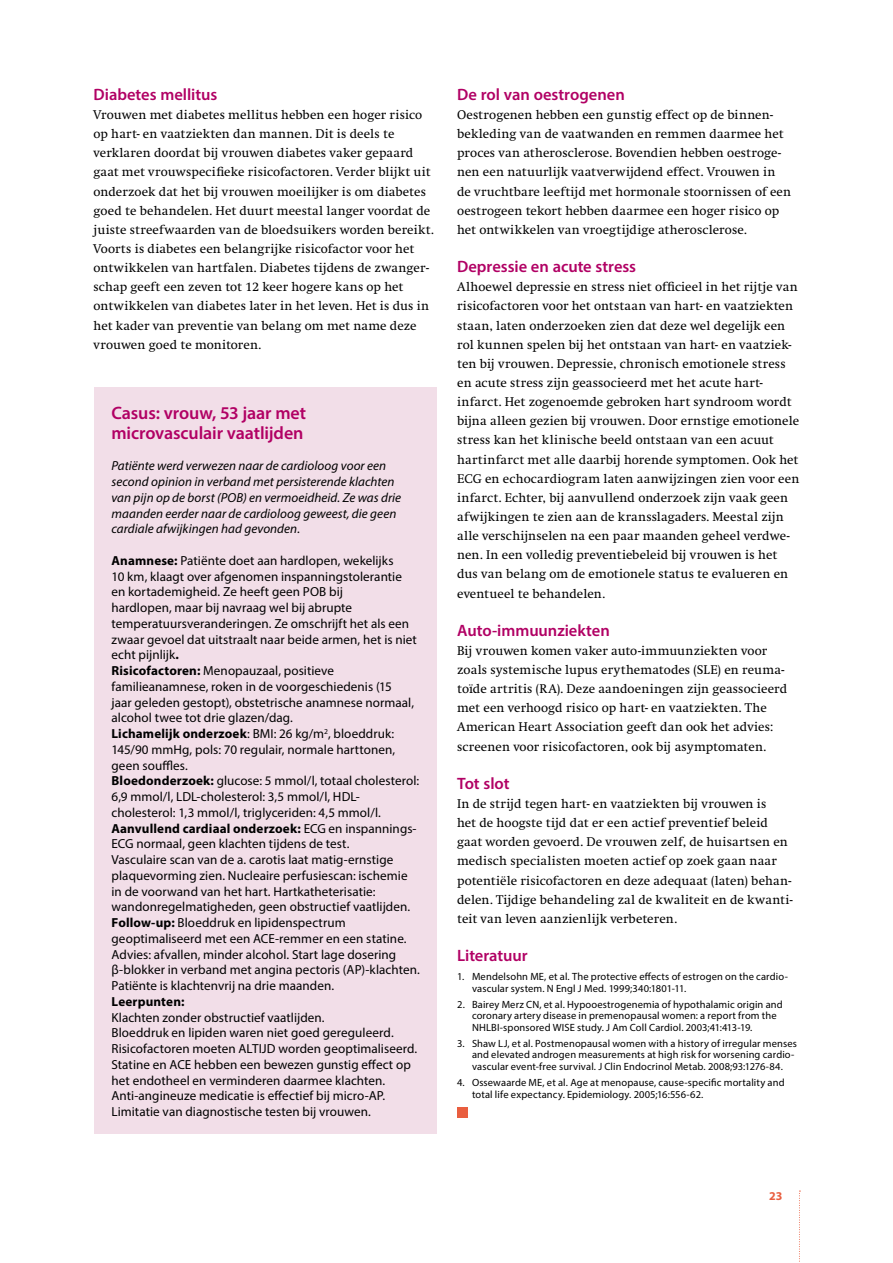
<style>
.page{position:relative;width:893px;height:1263px;background:#fff}
.page>*{position:absolute;margin:0;border:0;box-sizing:border-box;transform-origin:0 0}
.t1{font:600 18px/19.5px "Myriad Pro";letter-spacing:-.005em;color:#b10064}
.t2{font:600 16.5px "Myriad Pro";letter-spacing:-.005em;color:#b10064}
.t3{font:13.2px/19.2px "Swift";letter-spacing:.01em;color:#000}
.t4{font:13.2px/15.8px "Myriad Pro";letter-spacing:.005em;color:#000}
.t5{font:italic 13.2px/15.8px "Myriad Pro";letter-spacing:.005em;color:#000}
.t6{font:700 13.2px "Myriad Pro";letter-spacing:.01em;color:#000}
.t7{font:700 12px "Myriad Pro";color:#e95e3f}
.t8{font:10.5px/11.6px "Myriad Pro";letter-spacing:.015em;color:#000}
.s1{font-weight:700}
</style>
<div class="page">
<svg style="left:799px;top:1191px;width:1px;height:71px"></svg>
<div style="left:457px;top:1107px;width:11px;height:10px;background:#e95e3f"></div>
<div style="left:94px;top:388px;width:343px;height:746px;background:#f2dee8"></div>
<p class="t2" style="left:94px;top:84px;width:125px">Diabetes mellitus</p>
<p class="t3" style="left:94px;top:105px;width:342px">Vrouwen met diabetes mellitus hebben een hoger risico op hart- en vaatziekten dan mannen. Dit is deels te verklaren doordat bij vrouwen diabetes vaker gepaard gaat met vrouwspecifieke risicofactoren. Verder blijkt uit onderzoek dat het bij vrouwen moeilijker is om diabetes goed te behandelen. Het duurt meestal langer voordat de juiste streefwaarden van de bloedsuikers worden bereikt.<br>Voorts is diabetes een belangrijke risicofactor voor het ontwikkelen van hartfalen. Diabetes tijdens de zwanger&shy;schap geeft een zeven tot 12 keer hogere kans op het ontwikkelen van diabetes later in het leven. Het is dus in het kader van preventie van belang om met name deze vrouwen goed te monitoren.</p>
<h1 class="t1" style="left:112px;top:403px;width:196px">Casus: vrouw, 53 jaar met microvasculair vaatlijden</h1>
<p class="t5" style="left:112px;top:458px;width:291px">Patiënte werd verwezen naar de cardioloog voor een second opinion in verband met persisterende klachten van pijn op de borst (POB) en vermoeidheid. Ze was drie maanden eerder naar de cardioloog geweest, die geen cardiale afwijkingen had gevonden.</p>
<p class="t4" style="left:112px;top:552px;width:309px"><span class="s1">Anamnese:</span> Patiënte doet aan hardlopen, wekelijks<br>10 km, klaagt over afgenomen inspanningstolerantie en kortademigheid. Ze heeft geen POB bij<br>hardlopen, maar bij navraag wel bij abrupte temperatuursveranderingen. Ze omschrijft het als een zwaar gevoel dat uitstraalt naar beide armen, het is niet echt pijnlijk<span class="s1">.<br>Risicofactoren:</span> Menopauzaal, positieve familieanamnese, roken in de voorgeschiedenis (15<br>jaar geleden gestopt), obstetrische anamnese normaal, alcohol twee tot drie glazen/dag.<br><span class="s1">Lichamelijk onderzoek</span>: BMI: 26 kg/m<sup>2</sup>, bloeddruk:<br>145/90 mmHg, pols: 70 regulair, normale harttonen, geen souffles.<br><span class="s1">Bloedonderzoek:</span> glucose: 5 mmol/l, totaal cholesterol:<br>6,9 mmol/l, LDL-cholesterol: 3,5 mmol/l, HDL&shy;cholesterol: 1,3 mmol/l, triglyceriden: 4,5 mmol/l.<br><span class="s1">Aanvullend cardiaal onderzoek:</span> ECG</p>
<p class="t4" style="left:329px;top:820px;width:89px">en inspannings-</p>
<p class="t4" style="left:112px;top:836px;width:310px;text-indent:25px">normaal, geen klachten tijdens de test.<br>Vasculaire scan van de a. carotis laat matig-ernstige plaquevorming zien. Nucleaire perfusiescan: ischemie in de voorwand van het hart. Hartkatheterisatie: wandonregelmatigheden, geen obstructief vaatlijden.<br><span class="s1">Follow-up:</span> Bloeddruk en lipidenspectrum geoptimaliseerd met een ACE-remmer en een statine.<br>Advies: afvallen, minder alcohol. Start lage dosering β-blokker in verband met angina pectoris (AP)-klachten.<br>Patiënte is klachtenvrij na drie maanden.</p>
<p class="t6" style="left:112px;top:993px;width:74px">Leerpunten:</p>
<p class="t4" style="left:112px;top:1009px;width:284px">Klachten zonder obstructief vaatlijden.<br>Bloeddruk en lipiden waren niet goed gereguleerd.<br>Risicofactoren moeten ALTIJD</p>
<p class="t4" style="left:112px;top:836px;width:8px">ECG</p>
<p class="t4" style="left:278px;top:1041px;width:140px">worden geoptimaliseerd.</p>
<p class="t4" style="left:111px;top:1056px;width:301px;text-indent:83px">hebben een bewezen gunstig effect op het endotheel en verminderen daarmee klachten.<br>Anti-angineuze medicatie is effectief bij micro-AP.<br>Limitatie van diagnostische testen bij vrouwen.</p>
<p class="t4" style="left:112px;top:1056px;width:67px">Statine en ACE</p>
<p class="t2" style="left:457px;top:84px;width:169px">De rol van oestrogenen</p>
<p class="t3" style="left:457px;top:105px;width:336px">Oestrogenen hebben een gunstig effect op de binnen&shy;bekleding van de vaatwanden en remmen daarmee het proces van atherosclerose. Bovendien hebben oestroge&shy;nen een natuurlijk vaatverwijdend effect. Vrouwen in de vruchtbare leeftijd met hormonale stoornissen of een oestrogeen tekort hebben daarmee een hoger risico op het ontwikkelen van vroegtijdige atherosclerose.</p>
<p class="t2" style="left:457px;top:256px;width:181px">Depressie en acute stress</p>
<p class="t3" style="left:457px;top:278px;width:344px">Alhoewel depressie en stress niet officieel in het rijtje van risicofactoren voor het ontstaan van hart- en vaatziekten staan, laten onderzoeken zien dat deze wel degelijk een rol kunnen spelen bij het ontstaan van hart- en vaatziek&shy;ten bij vrouwen. Depressie, chronisch emotionele stress en acute stress zijn geassocieerd met het acute hart&shy;infarct. Het zogenoemde gebroken hart syndroom wordt bijna alleen gezien bij vrouwen. Door ernstige emotionele stress kan het klinische beeld ontstaan van een acuut hartinfarct met alle daarbij horende symptomen. Ook het ECG en echocardiogram laten aanwijzingen zien voor een infarct. Echter, bij aanvullend onderzoek zijn vaak geen afwijkingen te zien aan de kransslagaders. Meestal zijn alle verschijnselen na een paar maanden geheel verdwe&shy;nen. In een volledig preventiebeleid bij vrouwen is het dus van belang om de emotionele status te evalueren en eventueel te behandelen.</p>
<p class="t2" style="left:457px;top:620px;width:154px">Auto-immuunziekten</p>
<p class="t3" style="left:457px;top:641px;width:332px">Bij vrouwen komen vaker auto-immuunziekten voor zoals systemische lupus erythematodes (SLE) en reuma&shy;toïde artritis (RA). Deze aandoeningen zijn geassocieerd met een verhoogd risico op hart- en vaatziekten. The American Heart Association geeft dan ook het advies: screenen voor risicofactoren, ook bij asymptomaten.</p>
<p class="t2" style="left:457px;top:773px;width:54px">Tot slot</p>
<p class="t3" style="left:457px;top:794px;width:337px">In de strijd tegen hart- en vaatziekten bij vrouwen is<br>het de hoogste tijd dat er een actief preventief beleid gaat worden gevoerd. De vrouwen zelf, de huisartsen en medisch specialisten moeten actief op zoek gaan naar potentiële risicofactoren en deze adequaat (laten) behan&shy;delen. Tijdige behandeling zal de kwaliteit en de kwanti&shy;teit van leven aanzienlijk verbeteren.</p>
<p class="t2" style="left:457px;top:945px;width:72px">Literatuur</p>
<p class="t8" style="left:472px;top:971px;width:317px;text-indent:-15px">1. Mendelsohn ME, et al. The protective effects of estrogen on the cardio&shy;vascular system. N Engl J Med. 1999;340:1801-11.</p>
<p class="t8" style="left:472px;top:998px;width:312px;text-indent:-15px">2. Bairey Merz CN, et al. Hypooestrogenemia of hypothalamic origin and coronary artery disease in premenopausal women: a report from the<br>NHLBI -sponsored WISE study. J Am Coll Cardiol. 2003;41:413-19.</p>
<p class="t8" style="left:472px;top:1037px;width:327px;text-indent:-15px">3. Shaw LJ, et al. Postmenopausal women with a history of irregular menses and elevated androgen measurements at high risk for worsening cardio&shy;vascular event-free survival. J Clin Endocrinol Metab. 2008;93:1276-84.</p>
<p class="t8" style="left:472px;top:1076px;width:314px;text-indent:-15px">4. Ossewaarde ME, et al. Age at menopause, cause-specific mortality and total life expectancy. Epidemiology. 2005;16:556-62.</p>
<p class="t7" style="left:769px;top:1188px;width:15px">23</p>
</div>
